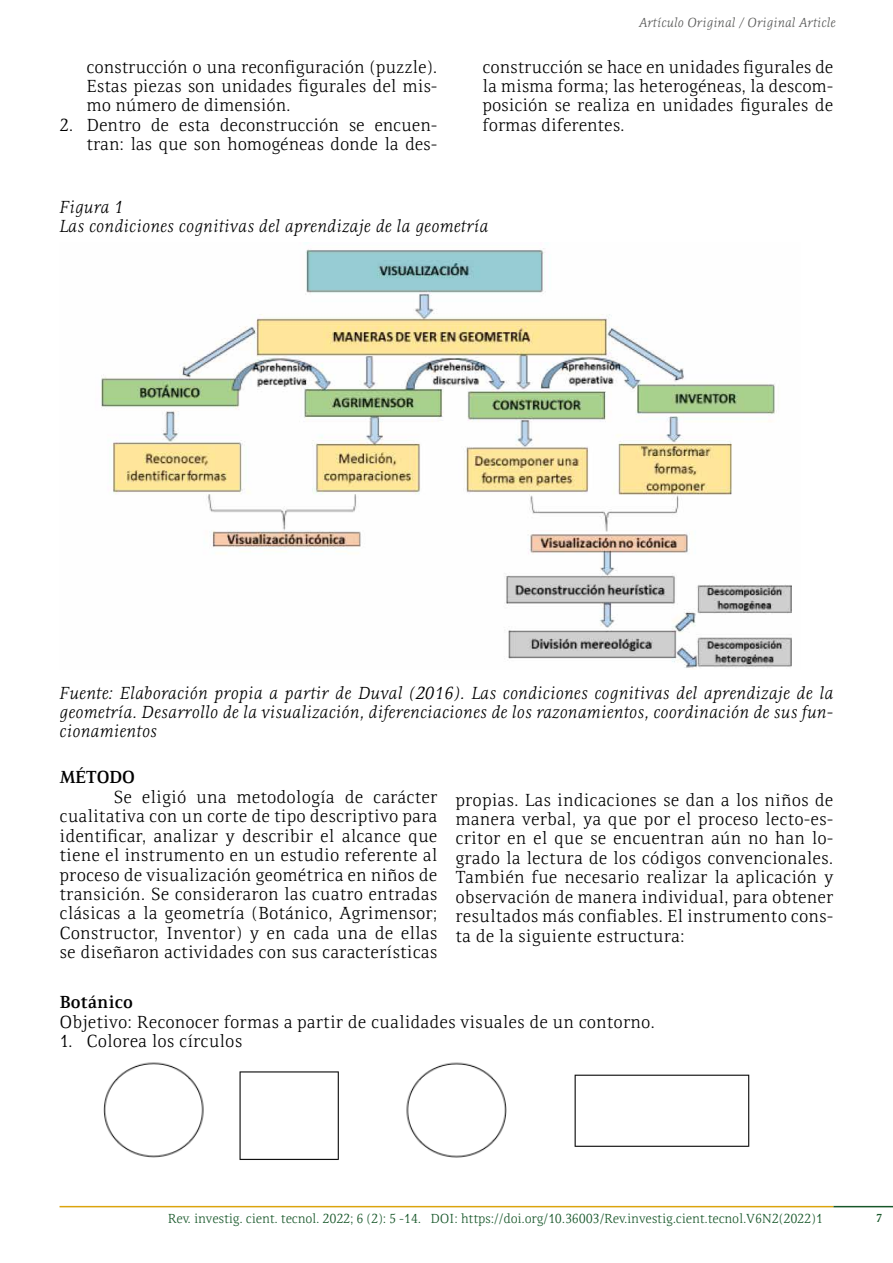
<style>
.page{position:relative;width:893px;height:1263px;background:#fff}
.page>*{position:absolute;margin:0;border:0;box-sizing:border-box;transform-origin:0 0}
.t1{font:300 18px/19.4px "Resavska ITC Std";color:#000;text-align:justify}
.t2{font:italic 300 18px/19.4px "Resavska ITC Std";color:#000}
.t3{font:700 18px "Resavska ITC Std";color:#000}
.t4{font:300 13.5px "Resavska ITC Std";letter-spacing:-.02em;color:#175729}
.t5{font:italic 300 13.5px "Resavska ITC Std";color:#575756}
.t6{font:700 12px "Resavska ITC Std";color:#175729}
</style>
<div class="page">
<hr style="left:60px;top:1206px;width:773px;height:1px;background:#dca40d">
<hr style="left:833px;top:1206px;width:60px;height:1px;background:#175729">
<img style="left:101px;top:242px;width:691px;height:427px">
<img style="left:103px;top:1062px;width:647px;height:98px">
<p class="t1" style="left:87px;top:57px;width:352px">construcción o una reconfiguración (puzzle).<br>Estas piezas son unidades figurales del mis&shy;mo número de dimensión.</p>
<p class="t1" style="left:60px;top:115px;width:379px;text-align:right">2. Dentro de esta deconstrucción se encuen&shy;tran: las que son homogéneas donde la des-</p>
<p class="t5" style="left:639px;top:15px;width:198px">Artículo Original / Original Article</p>
<p class="t1" style="left:482px;top:57px;width:352px">construcción se hace en unidades figurales de la misma forma; las heterogéneas, la descom&shy;posición se realiza en unidades figurales de formas diferentes.</p>
<p class="t2" style="left:60px;top:197px;width:431px">Figura 1<br>Las condiciones cognitivas del aprendizaje de la geometría</p>
<p class="t2" style="left:60px;top:683px;width:775px;text-align:justify">Fuente: Elaboración propia a partir de Duval (2016). Las condiciones cognitivas del aprendizaje de la geometría. Desarrollo de la visualización, diferenciaciones de los razonamientos, coordinación de sus fun&shy;cionamientos</p>
<p class="t3" style="left:60px;top:767px;width:77px">MÉTODO</p>
<p class="t1" style="left:60px;top:787px;width:379px;text-indent:54px">Se eligió una metodología de carácter cualitativa con un corte de tipo descriptivo para identificar, analizar y describir el alcance que tiene el instrumento en un estudio referente al proceso de visualización geométrica en niños de transición. Se consideraron las cuatro entradas clásicas a la geometría (Botánico, Agrimensor; Constructor, Inventor) y en cada una de ellas se diseñaron actividades con sus características</p>
<p class="t1" style="left:455px;top:790px;width:379px">propias. Las indicaciones se dan a los niños de manera verbal, ya que por el proceso lecto-es&shy;critor en el que se encuentran aún no han lo&shy;grado la lectura de los códigos convencionales.<br>También fue necesario realizar la aplicación y observación de manera individual, para obtener resultados más confiables. El instrumento cons&shy;ta de la siguiente estructura:</p>
<p class="t3" style="left:60px;top:991px;width:75px">Botánico</p>
<p class="t1" style="left:60px;top:1012px;width:597px">Objetivo: Reconocer formas a partir de cualidades visuales de un contorno.</p>
<p class="t1" style="left:60px;top:1031px;width:184px">1. Colorea los círculos</p>
<p class="t4" style="left:168px;top:1211px;width:656px">Rev. investig. cient. tecnol. 2022; 6 (2): 5 -14. DOI: https://doi.org/10.36003/Rev.investig.cient.tecnol.V6N2(2022)1</p>
<p class="t6" style="left:876px;top:1211px;width:8px">7</p>
</div>
